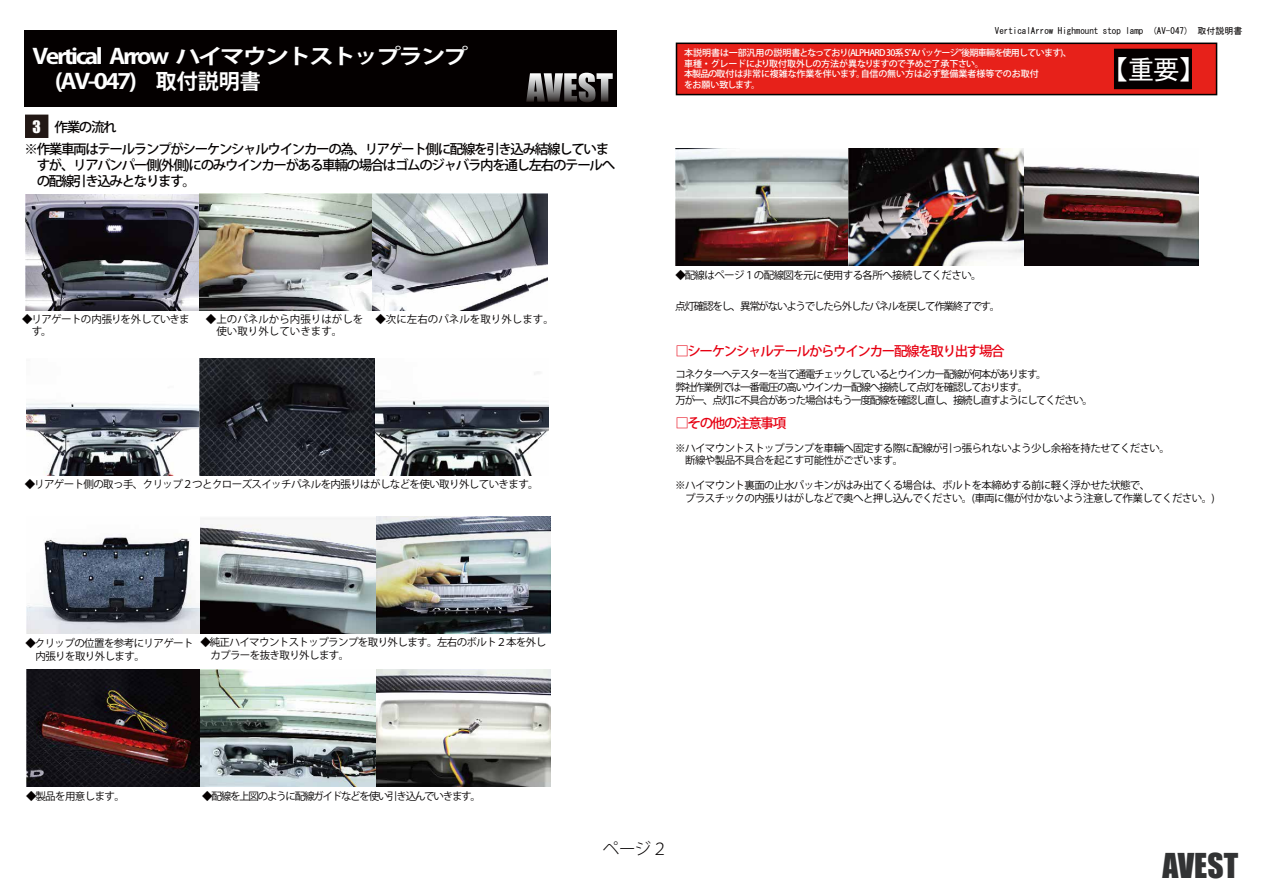
<style>
.page{position:relative;width:1263px;height:893px;background:#fff}
.page>*{position:absolute;margin:0;border:0;box-sizing:border-box;transform-origin:0 0}
.t1{font:31.5px "Impact";color:#323334}
.t2{font:27px "MS Gothic";color:#fff}
.t3{font:700 21px/25.2px "Koz Go Pro";letter-spacing:-.1em;color:#fff;scale:1.18 1}
.t4{font:300 16.5px "Koz Go Pro";color:#040000}
.t5{font:15.75px "Impact";color:#fff}
.t6{font:500 13.5px/16.2px "Koz Go Pro";letter-spacing:-.1em;color:#040000}
.t7{font:500 13.5px "Koz Go Pro";letter-spacing:-.1em;color:#e60012}
.t8{font:10.5px/12.6px "Koz Go Pro";letter-spacing:-.06em;color:#040000}
.t9{font:10.5px/12.6px "Koz Go Pro";letter-spacing:-.12em;color:#040000}
.t10{font:10.5px/12.6px "Koz Go Pro";color:#040000}
.t11{font:500 9px/10.8px "Koz Go Pro";letter-spacing:-.03em;color:#fff}
.t12{font:9px "MS Gothic";color:#040000}
</style>
<div class="page">
<div style="left:25px;top:30px;width:592px;height:77px;background:#040000"></div>
<svg style="left:526px;top:73px;width:87px;height:29px"></svg>
<img style="left:25px;top:193px;width:522px;height:118px">
<img style="left:26px;top:402px;width:173px;height:73px">
<img style="left:199px;top:358px;width:350px;height:118px">
<div style="left:676px;top:43px;width:541px;height:52px;background:#e7211a;border:2px solid #040000"></div>
<div style="left:1114px;top:49px;width:78px;height:40px;background:#040000"></div>
<div style="left:25px;top:115px;width:23px;height:23px;background:#221815"></div>
<img style="left:27px;top:536px;width:173px;height:97px">
<img style="left:200px;top:516px;width:350px;height:117px">
<img style="left:27px;top:669px;width:173px;height:117px">
<img style="left:200px;top:669px;width:350px;height:117px">
<img style="left:675px;top:149px;width:173px;height:116px">
<img style="left:848px;top:149px;width:350px;height:116px">
<h3 class="t3" style="left:33px;top:45px;width:370px">Vertical Arrow ハイマウントストップランプ　(AV-047)　取付説明書</h3>
<h3 class="t5" style="left:33px;top:114px;width:10px">3</h3>
<p class="t6" style="left:55px;top:120px;width:64px">作業の流れ</p>
<p class="t6" style="left:25px;top:142px;width:592px">※作業車両はテールランプがシーケンシャルウインカーの為、リアゲート側に配線を引き込み結線していま　すが、リアバンパー側(外側)にのみウインカーがある車輛の場合はゴムのジャバラ内を通し左右のテールへ　の配線引き込みとなります。</p>
<p class="t8" style="left:22px;top:313px;width:169px">◆リアゲートの内張りを外していきま　す。</p>
<p class="t10" style="left:206px;top:313px;width:159px">◆上のパネルから内張りはがしを　使い取り外していきます。</p>
<p class="t10" style="left:375px;top:313px;width:180px">◆次に左右のパネルを取り外します。</p>
<p class="t8" style="left:25px;top:478px;width:515px">◆リアゲート側の取っ手、クリップ２つとクローズスイッチパネルを内張りはがしなどを使い取り外していきます。</p>
<p class="t12" style="left:995px;top:26px;width:249px">VerticalArrow Highmount stop lamp　(AV-047)　取付説明書</p>
<p class="t11" style="left:684px;top:48px;width:389px">本説明書は一部汎用の説明書となっており(ALPHARD 30系 S”Aパッケージ”後期車輛を使用しています)、車種・グレードにより取付取外しの方法が異なりますので予めご了承下さい。<br>本製品の取付は非常に複雑な作業を伴います。自信の無い方は必ず整備業者様等でのお取付<br>をお願い致します。</p>
<h2 class="t2" style="left:1102px;top:56px;width:105px">【重要】</h2>
<p class="t8" style="left:675px;top:269px;width:308px">◆配線はページ１の配線図を元に使用する各所へ接続してください。</p>
<p class="t9" style="left:675px;top:301px;width:327px">点灯確認をし、異常がないようでしたら外したパネルを戻して作業終了です。</p>
<p class="t7" style="left:675px;top:342px;width:331px">□シーケンシャルテールからウインカー配線を取り出す場合</p>
<p class="t9" style="left:675px;top:369px;width:419px">コネクターへテスターを当て通電チェックしているとウインカー配線が何本があります。<br>弊社作業例では一番電圧の高いウインカー配線へ接続して点灯を確認しております。<br>万が一、点灯に不具合があった場合はもう一度配線を確認し直し、接続し直すようにしてください。</p>
<p class="t8" style="left:675px;top:442px;width:496px">※ハイマウントストップランプを車輛へ固定する際に配線が引っ張られないよう少し余裕を持たせてください。　断線や製品不具合を起こす可能性がございます。</p>
<p class="t8" style="left:675px;top:480px;width:541px">※ハイマウント裏面の止水パッキンがはみ出てくる場合は、ボルトを本締めする前に軽く浮かせた状態で、<br>　プラスチックの内張りはがしなどで奥へと押し込んでください。(車両に傷が付かないよう注意して作業してください。)</p>
<p class="t7" style="left:675px;top:415px;width:112px">□その他の注意事項</p>
<p class="t8" style="left:26px;top:637px;width:169px">◆クリップの位置を参考にリアゲート　内張りを取り外します。</p>
<p class="t8" style="left:200px;top:636px;width:347px">◆純正ハイマウントストップランプを取り外します。左右のボルト２本を外し　カプラーを抜き取り外します。</p>
<p class="t8" style="left:26px;top:790px;width:100px">◆製品を用意します。</p>
<p class="t9" style="left:202px;top:790px;width:280px">◆配線を上図のように配線ガイドなどを使い引き込んでいきます。</p>
<h3 class="t4" style="left:603px;top:838px;width:67px">ページ２</h3>
<h1 class="t1" style="left:1162px;top:841px;width:77px">AVEST</h1>
</div>
